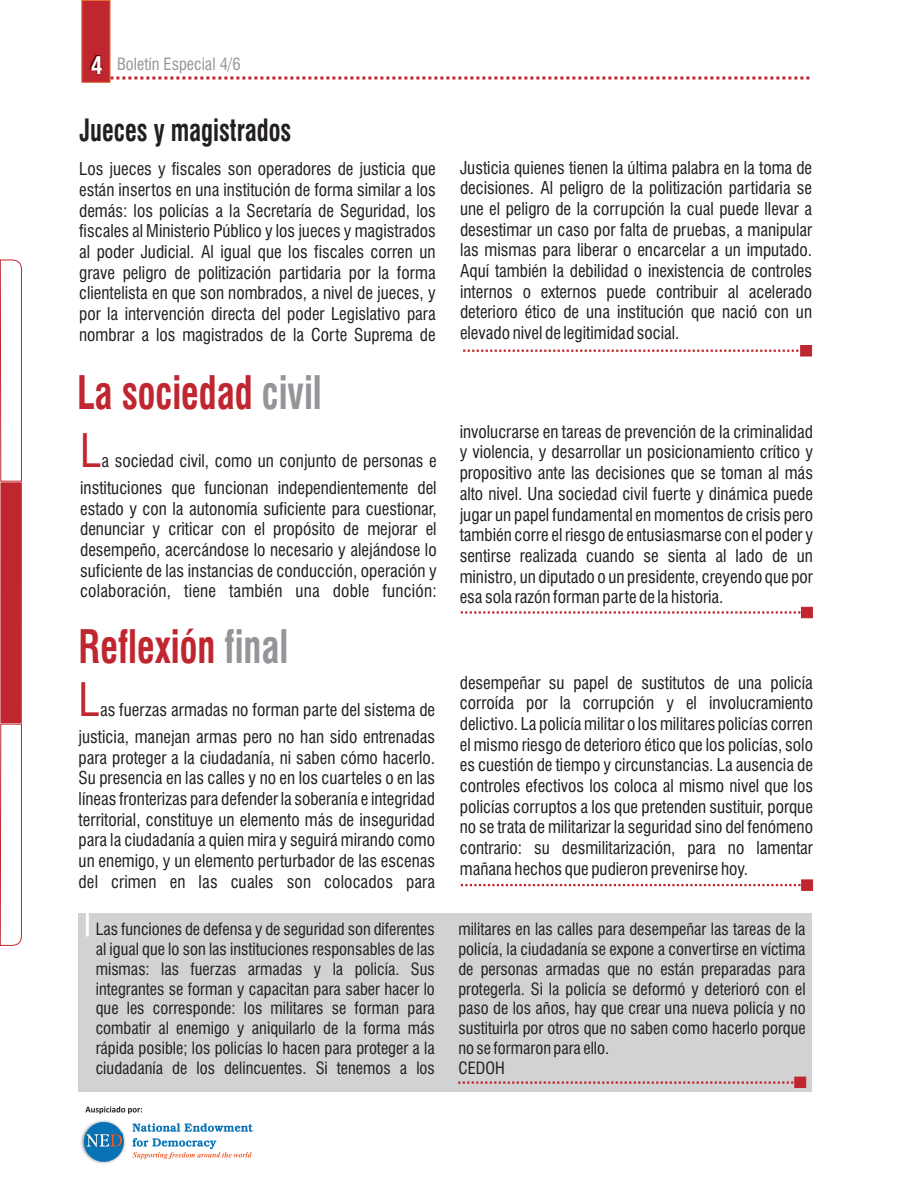
<style>
.page{position:relative;width:918px;height:1188px;background:#fff}
.page>*{position:absolute;margin:0;border:0;box-sizing:border-box;transform-origin:0 0}
.t1{font:700 condensed 45px "Swiss 721 BT";color:#c0262f;scale:.82 1}
.t2{font:condensed 45px "Swiss 721 BT";color:#c0262f}
.t3{font:700 condensed 30px "Swiss 721 BT";color:#231f20;scale:.82 1}
.t4{font:condensed 17.25px/20.7px "Swiss 721 BT";color:#231f20;text-align:justify}
.t5{font:condensed 16.5px/19.8px "Swiss 721 BT";color:#231f20;text-align:justify}
.t6{font:condensed 16.5px "Swiss 721 BT";color:#939598}
.s1{font-weight:700;font-size:24px;color:#fff}
.s2{color:#939598}
</style>
<div class="page">
<div style="left:78px;top:913px;width:734px;height:178px;background:#d1d2d4"></div>
<svg style="left:0;top:259px;width:22px;height:223px"></svg>
<svg style="left:0;top:723px;width:22px;height:223px"></svg>
<div style="left:0;top:482px;width:22px;height:241px;background:#c0262f"></div>
<svg style="left:82px;top:0;width:727px;height:83px"></svg>
<img style="left:90px;top:55px;width:13px;height:20px">
<svg style="left:463px;top:345px;width:349px;height:11px"></svg>
<svg style="left:461px;top:607px;width:352px;height:11px"></svg>
<svg style="left:461px;top:880px;width:352px;height:11px"></svg>
<svg style="left:458px;top:1077px;width:348px;height:11px"></svg>
<svg style="left:85px;top:1106px;width:57px;height:8px"></svg>
<img style="left:81px;top:1120px;width:45px;height:44px">
<div style="left:84px;top:1122px;width:40px;height:40px;background:#0773b5;border-radius:50%"></div>
<svg style="left:86px;top:1134px;width:36px;height:13px"></svg>
<svg style="left:132px;top:1123px;width:121px;height:36px"></svg>
<hr style="left:86px;top:910px;width:3px;height:26px;background:#fff">
<p class="t6" style="left:91px;top:57px;width:151px"><span class="s1">4</span> Boletín Especial 4/6</p>
<h2 class="t3" style="left:79px;top:118px;width:260px">Jueces y magistrados</h2>
<p class="t4" style="left:79px;top:160px;width:358px">Los jueces y fiscales son operadores de justicia que están insertos en una institución de forma similar a los demás: los policías a la Secretaría de Seguridad, los fiscales al Ministerio Público y los jueces y magistrados al poder Judicial. Al igual que los fiscales corren un grave peligro de politización partidaria por la forma clientelista en que son nombrados, a nivel de jueces, y por la intervención directa del poder Legislativo para nombrar a los magistrados de la Corte Suprema de</p>
<h1 class="t1" style="left:77px;top:375px;width:300px">La sociedad <span class="s2">civil</span></h1>
<h1 class="t2" style="left:80px;top:433px;width:23px">L</h1>
<p class="t4" style="left:80px;top:449px;width:358px;line-height:27.2px;text-align:right">a sociedad civil, como un conjunto de personas e instituciones que funcionan independientemente del</p>
<p class="t4" style="left:80px;top:500px;width:358px">estado y con la autonomía suficiente para cuestionar, denunciar y criticar con el propósito de mejorar el desempeño, acercándose lo necesario y alejándose lo suficiente de las instancias de conducción, operación y colaboración, tiene también una doble función:</p>
<h1 class="t1" style="left:78px;top:628px;width:258px">Reflexión <span class="s2">final</span></h1>
<p class="t4" style="left:460px;top:159px;width:354px">Justicia quienes tienen la última palabra en la toma de decisiones. Al peligro de la politización partidaria se une el peligro de la corrupción la cual puede llevar a desestimar un caso por falta de pruebas, a manipular las mismas para liberar o encarcelar a un imputado.<br>Aquí también la debilidad o inexistencia de controles internos o externos puede contribuir al acelerado deterioro ético de una institución que nació con un elevado nivel de legitimidad social.</p>
<p class="t4" style="left:460px;top:423px;width:355px">involucrarse en tareas de prevención de la criminalidad y violencia, y desarrollar un posicionamiento crítico y propositivo ante las decisiones que se toman al más alto nivel. Una sociedad civil fuerte y dinámica puede jugar un papel fundamental en momentos de crisis pero también corre el riesgo de entusiasmarse con el poder y sentirse realizada cuando se sienta al lado de un ministro, un diputado o un presidente, creyendo que por esa sola razón forman parte de la historia.</p>
<p class="t4" style="left:460px;top:674px;width:355px">desempeñar su papel de sustitutos de una policía corroída por la corrupción y el involucramiento delictivo. La policía militar o los militares policías corren el mismo riesgo de deterioro ético que los policías, solo es cuestión de tiempo y circunstancias. La ausencia de controles efectivos los coloca al mismo nivel que los policías corruptos a los que pretenden sustituir, porque no se trata de militarizar la seguridad sino del fenómeno contrario: su desmilitarización, para no lamentar mañana hechos que pudieron prevenirse hoy.</p>
<h1 class="t2" style="left:79px;top:682px;width:23px">L</h1>
<p class="t4" style="left:79px;top:698px;width:358px;line-height:27.2px;text-align:right">as fuerzas armadas no forman parte del sistema de justicia, manejan armas pero no han sido entrenadas</p>
<p class="t4" style="left:79px;top:749px;width:358px">para proteger a la ciudadanía, ni saben cómo hacerlo.<br>Su presencia en las calles y no en los cuarteles o en las líneas fronterizas para defender la soberanía e integridad territorial, constituye un elemento más de inseguridad para la ciudadanía a quien mira y seguirá mirando como un enemigo, y un elemento perturbador de las escenas del crimen en las cuales son colocados para</p>
<p class="t5" style="left:96px;top:921px;width:341px">Las funciones de defensa y de seguridad son diferentes al igual que lo son las instituciones responsables de las mismas: las fuerzas armadas y la policía. Sus integrantes se forman y capacitan para saber hacer lo que les corresponde: los militares se forman para combatir al enemigo y aniquilarlo de la forma más rápida posible; los policías lo hacen para proteger a la ciudadanía de los delincuentes. Si tenemos a los</p>
<p class="t5" style="left:458px;top:921px;width:349px;text-align:left">militares en las calles para desempeñar las tareas de la policía, la ciudadanía se expone a convertirse en víctima de personas armadas que no están preparadas para protegerla. Si la policía se deformó y deterioró con el paso de los años, hay que crear una nueva policía y no sustituirla por otros que no saben como hacerlo porque no se formaron para ello.<br>CEDOH</p>
</div>
